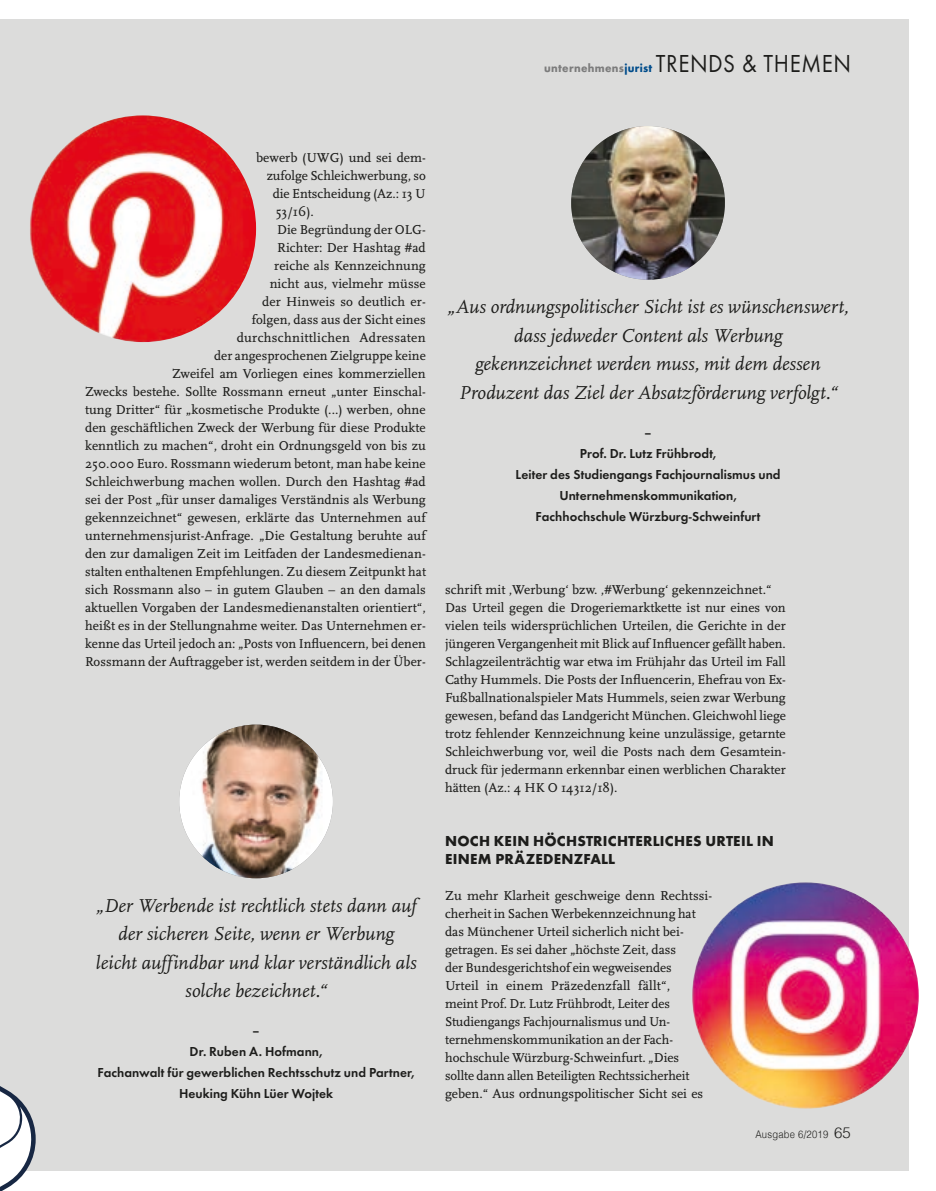
<style>
.page{position:relative;width:936px;height:1191px;background:#fff}
.page>*{position:absolute;margin:0;border:0;box-sizing:border-box;transform-origin:0 0}
.t1{font:25.5px "Futura T";letter-spacing:.025em;color:#1d1d1b;scale:.9 1}
.t2{font:italic 19.5px/28.5px "AD Scala";color:#1d1d1b;text-align:center}
.t3{font:700 15px/18px "Futura T";letter-spacing:.015em;color:#1d1d1b}
.t4{font:13.5px/18px "AD Scala Romein";letter-spacing:.005em;color:#1d1d1b}
.t5{font:600 13.5px/21px "Futura T";letter-spacing:.005em;color:#1d1d1b;text-align:center}
.t6{font:300 10.5px "Helvetica";letter-spacing:.025em;color:#1d1d1b;scale:.9 1}
.s1{font-weight:700;font-size:12px;color:#7c7c7c}
.s2{font-weight:700;font-size:12px;color:#004c8b}
.s3{font-size:15px}
</style>
<div class="page">
<div style="left:0;top:19px;width:908px;height:1151px;background:#dcdcdb"></div>
<svg style="left:0;top:1086px;width:39px;height:105px"></svg>
<img style="left:571px;top:126px;width:153px;height:154px;border-radius:77px">
<img style="left:179px;top:724px;width:154px;height:154px;border-radius:77px">
<img style="left:29px;top:115px;width:227px;height:227px;border-radius:113px">
<img style="left:692px;top:882px;width:226px;height:227px;border-radius:113px">
<h1 class="t1" style="left:544px;top:49px;width:342px"><span class="s1">unternehmens</span><span class="s2">jurist</span> TRENDS &amp; THEMEN</h1>
<p class="t4" style="left:256px;top:149px;width:171px">bewerb (UWG) und sei dem-</p>
<p class="t4" style="left:267px;top:167px;width:161px">zufolge Schleichwerbung, so</p>
<p class="t4" style="left:273px;top:185px;width:154px">die Entscheidung (Az.: 13 U</p>
<p class="t4" style="left:276px;top:203px;width:40px">53/16).</p>
<p class="t4" style="left:277px;top:221px;width:150px">Die Begründung der OLG-</p>
<p class="t4" style="left:277px;top:239px;width:150px">Richter: Der Hashtag #ad</p>
<p class="t4" style="left:274px;top:257px;width:153px">reiche als Kennzeichnung</p>
<p class="t4" style="left:270px;top:275px;width:158px">nicht aus, vielmehr müsse</p>
<p class="t4" style="left:262px;top:293px;width:165px">der Hinweis so deutlich er-</p>
<p class="t4" style="left:252px;top:311px;width:175px">folgen, dass aus der Sicht eines</p>
<p class="t4" style="left:237px;top:329px;width:190px">durchschnittlichen Adressaten</p>
<p class="t4" style="left:214px;top:347px;width:213px">der angesprochenen Zielgruppe keine</p>
<p class="t4" style="left:172px;top:365px;width:255px">Zweifel am Vorliegen eines kommerziellen</p>
<p class="t4" style="left:85px;top:383px;width:342px">Zwecks bestehe. Sollte Rossmann erneut „unter Einschal-</p>
<p class="t4" style="left:85px;top:401px;width:342px">tung Dritter“ für „kosmetische Produkte (...) werben, ohne</p>
<p class="t4" style="left:85px;top:419px;width:342px">den geschäftlichen Zweck der Werbung für diese Produkte</p>
<p class="t4" style="left:85px;top:437px;width:342px">kenntlich zu machen“, droht ein Ordnungsgeld von bis zu</p>
<p class="t4" style="left:85px;top:455px;width:342px">250.000 Euro. Rossmann wiederum betont, man habe keine</p>
<p class="t4" style="left:85px;top:473px;width:342px">Schleichwerbung machen wollen. Durch den Hashtag #ad</p>
<p class="t4" style="left:85px;top:491px;width:342px">sei der Post „für unser damaliges Verständnis als Werbung</p>
<p class="t4" style="left:85px;top:509px;width:342px">gekennzeichnet“ gewesen, erklärte das Unternehmen auf</p>
<p class="t4" style="left:85px;top:527px;width:342px">unternehmensjurist-Anfrage. „Die Gestaltung beruhte auf</p>
<p class="t4" style="left:85px;top:545px;width:342px">den zur damaligen Zeit im Leitfaden der Landesmedienan-</p>
<p class="t4" style="left:85px;top:563px;width:342px">stalten enthaltenen Empfehlungen. Zu diesem Zeitpunkt hat</p>
<p class="t4" style="left:85px;top:581px;width:342px">sich Rossmann also – in gutem Glauben – an den damals</p>
<p class="t4" style="left:85px;top:599px;width:342px">aktuellen Vorgaben der Landesmedienanstalten orientiert“,</p>
<p class="t4" style="left:85px;top:617px;width:342px">heißt es in der Stellungnahme weiter. Das Unternehmen er-</p>
<p class="t4" style="left:85px;top:635px;width:342px">kenne das Urteil jedoch an: „Posts von Influencern, bei denen</p>
<p class="t4" style="left:85px;top:653px;width:342px">Rossmann der Auftraggeber ist, werden seitdem in der Über-</p>
<h2 class="t2" style="left:96px;top:892px;width:322px">„Der Werbende ist rechtlich stets dann auf der sicheren Seite, wenn er Werbung leicht auffindbar und klar verständlich als solche bezeichnet.“</h2>
<p class="t5" style="left:98px;top:1020px;width:318px">–<br>Dr. Ruben A. Hofmann,<br>Fachanwalt für gewerblichen Rechtsschutz und Partner,<br>Heuking Kühn Lüer Wojtek</p>
<h2 class="t2" style="left:447px;top:293px;width:403px">„Aus ordnungspolitischer Sicht ist es wünschenswert, dass jedweder Content als Werbung<br>gekennzeichnet werden muss, mit dem dessen Produzent das Ziel der Absatzförderung verfolgt.“</h2>
<p class="t5" style="left:515px;top:421px;width:266px">–<br>Prof. Dr. Lutz Frühbrodt,<br>Leiter des Studiengangs Fachjournalismus und<br>Unternehmenskommunikation,<br>Fachhochschule Würzburg-Schweinfurt</p>
<p class="t4" style="left:445px;top:581px;width:342px">schrift mit ‚Werbung‘ bzw. ‚#Werbung‘ gekennzeichnet.“ Das Urteil gegen die Drogeriemarktkette ist nur eines von vielen teils widersprüchlichen Urteilen, die Gerichte in der jüngeren Vergangenheit mit Blick auf Influencer gefällt haben.<br>Schlagzeilenträchtig war etwa im Frühjahr das Urteil im Fall Cathy Hummels. Die Posts der Influencerin, Ehefrau von Ex-Fußballnationalspieler Mats Hummels, seien zwar Werbung gewesen, befand das Landgericht München. Gleichwohl liege trotz fehlender Kennzeichnung keine unzulässige, getarnte Schleichwerbung vor, weil die Posts nach dem Gesamtein&shy;druck für jedermann erkennbar einen werblichen Charakter hätten (Az.: 4 HK O 14312/18).</p>
<p class="t3" style="left:445px;top:832px;width:330px">NOCH KEIN HÖCHSTRICHTERLICHES URTEIL IN<br>EINEM PRÄZEDENZFALL</p>
<p class="t4" style="left:445px;top:887px;width:269px">Zu mehr Klarheit geschweige denn Rechtssi&shy;cherheit in Sachen Werbekennzeichnung hat das Münchener Urteil sicherlich nicht bei&shy;getragen. Es sei daher „höchste Zeit, dass<br>der Bundesgerichtshof ein wegweisendes<br>Urteil in einem Präzedenzfall fällt“,<br>meint Prof. Dr. Lutz Frühbrodt, Leiter des Studiengangs Fachjournalismus und Un&shy;ternehmenskommunikation an der Fach&shy;hochschule Würzburg-Schweinfurt. „Dies<br>sollte dann allen Beteiligten Rechtssicherheit geben.“ Aus ordnungspolitischer Sicht sei es</p>
<p class="t6" style="left:755px;top:1124px;width:108px">Ausgabe 6/2019 <span class="s3">65</span></p>
</div>
